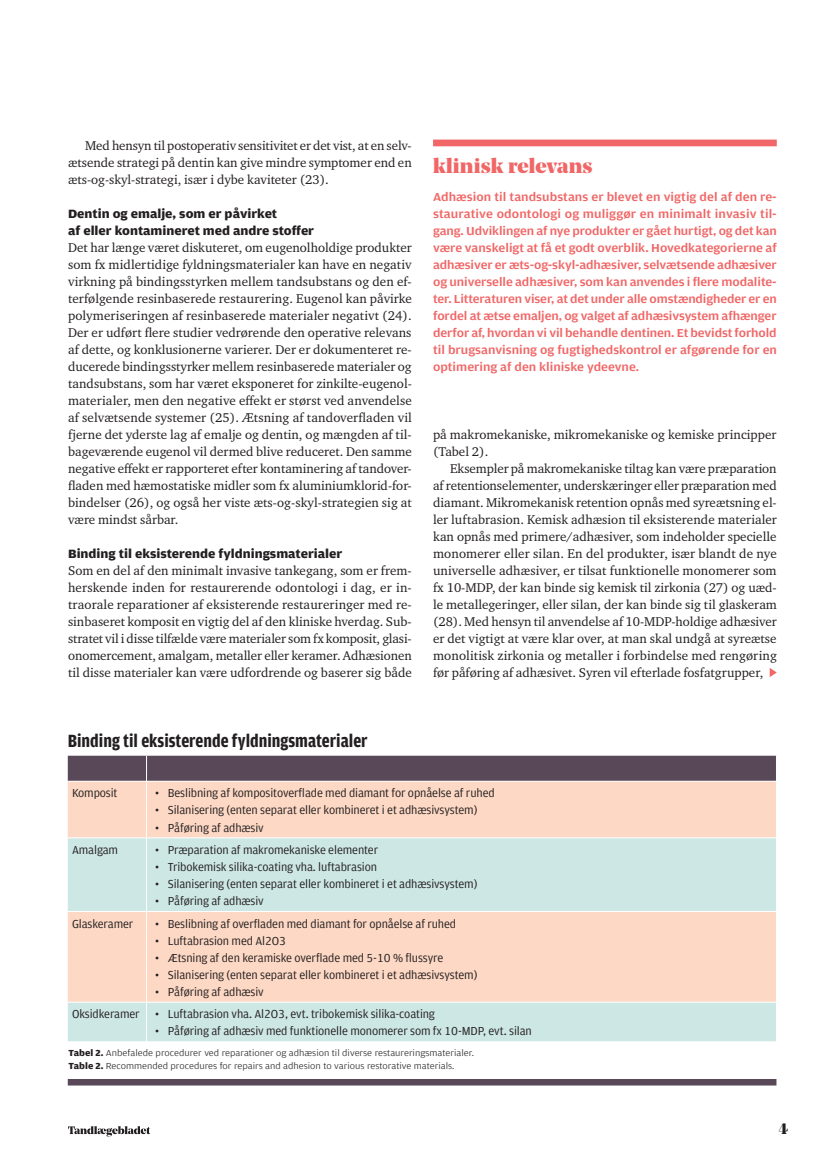
<style>
.page{position:relative;width:830px;height:1157px;background:#fff}
.page>*{position:absolute;margin:0;border:0;box-sizing:border-box;transform-origin:0 0}
.Klinisk_relevans_overskrift{font:900 21px "Noe Display";letter-spacing:.01em;color:#f16666}
.Tabel_Rubrik{font:700 18.75px "Amplitude Condensed";color:#231f20}
.t1{font:900 15px "Noe Display";color:#231f20}
.Brød_uden_indryk{font:13.05px/17px "Charter ITC Std";color:#231f20;text-align:justify}
.Brød_med_indryk{font:13.05px/17px "Charter ITC Std";color:#231f20;text-align:justify}
.Brød_Mellemrubrik{font:700 12.75px/17px "Amplitude Wide";color:#231f20}
.Skema_tal{font:12.3px "Amplitude";letter-spacing:-.01em;color:#231f20}
.Klinisk_relevans_brød{font:500 12.3px/17px "Amplitude Wide";color:#f16666;text-align:justify}
.Tabel_billedtekst{font:300 9.3px "Amplitude Wide";color:#231f20}
.s1{font-weight:700}
</style>
<div class="page">
<div style="left:433px;top:140px;width:343px;height:6px;background:#f16666"></div>
<svg style="left:769px;top:668px;width:7px;height:9px"></svg>
<svg style="left:68px;top:755px;width:708px;height:330px;background:#625361"></svg>
<div style="left:68px;top:782px;width:707px;height:55px;background:#fdd8c4"></div>
<svg style="left:68px;top:838px;width:707px;height:203px;background:#e2e0d6"></svg>
<div style="left:68px;top:1041px;width:708px;height:37px;background:#fff"></div>
<hr style="left:146px;top:838px;width:1px;height:73px;background:#fff">
<hr style="left:775px;top:838px;width:1px;height:73px;background:#fff">
<hr style="left:146px;top:1002px;width:1px;height:39px;background:#fff">
<hr style="left:775px;top:1002px;width:1px;height:39px;background:#fff">
<hr style="left:68px;top:781px;width:78px;height:1px;background:#fff">
<hr style="left:147px;top:781px;width:628px;height:1px;background:#fff">
<hr style="left:68px;top:911px;width:78px;height:1px;background:#fff">
<hr style="left:146px;top:911px;width:629px;height:1px;background:#fff">
<svg style="left:146px;top:755px;width:1px;height:26px"></svg>
<svg style="left:775px;top:755px;width:1px;height:26px"></svg>
<hr style="left:146px;top:781px;width:1px;height:56px;background:#fff">
<hr style="left:775px;top:781px;width:1px;height:56px;background:#fff">
<hr style="left:146px;top:911px;width:1px;height:91px;background:#fff">
<hr style="left:775px;top:911px;width:1px;height:91px;background:#fff">
<hr style="left:68px;top:837px;width:78px;height:1px;background:#fff">
<hr style="left:146px;top:837px;width:630px;height:1px;background:#fff">
<hr style="left:68px;top:1002px;width:78px;height:1px;background:#fff">
<hr style="left:146px;top:1002px;width:630px;height:1px;background:#fff">
<svg style="left:68px;top:1126px;width:82px;height:10px"></svg>
<p class="Brød_med_indryk" style="left:68px;top:137px;width:345px;text-indent:17px">Med hensyn til postoperativ sensitivitet er det vist, at en selv&shy;ætsende strategi på dentin kan give mindre symptomer end en æts-og-skyl-strategi, især i dybe kaviteter (23).</p>
<p class="Brød_Mellemrubrik" style="left:68px;top:205px;width:247px">Dentin og emalje, som er påvirket<br>af eller kontamineret med andre stoffer</p>
<p class="Brød_uden_indryk" style="left:68px;top:239px;width:345px">Det har længe været diskuteret, om eugenolholdige produkter som fx midlertidige fyldningsmaterialer kan have en negativ virkning på bindingsstyrken mellem tandsubstans og den ef&shy;terfølgende resinbaserede restaurering. Eugenol kan påvirke polymeriseringen af resinbaserede materialer negativt (24).<br>Der er udført flere studier vedrørende den operative relevans af dette, og konklusionerne varierer. Der er dokumenteret re&shy;ducerede bindingsstyrker mellem resinbaserede materialer og tandsubstans, som har været eksponeret for zinkilte-eugenol&shy;materialer, men den negative effekt er størst ved anvendelse af selvætsende systemer (25). Ætsning af tandoverfladen vil fjerne det yderste lag af emalje og dentin, og mængden af til&shy;bageværende eugenol vil dermed blive reduceret. Den samme negative effekt er rapporteret efter kontaminering af tandover&shy;fladen med hæmostatiske midler som fx aluminiumklorid-for&shy;bindelser (26), og også her viste æts-og-skyl-strategien sig at være mindst sårbar.</p>
<p class="Brød_Mellemrubrik" style="left:68px;top:545px;width:275px">Binding til eksisterende fyldningsmaterialer</p>
<p class="Brød_uden_indryk" style="left:68px;top:562px;width:345px">Som en del af den minimalt invasive tankegang, som er frem&shy;herskende inden for restaurerende odontologi i dag, er in&shy;traorale reparationer af eksisterende restaureringer med re&shy;sinbaseret komposit en vigtig del af den kliniske hverdag. Sub&shy;stratet vil i disse tilfælde være materialer som fx komposit, glasi&shy;onomercement, amalgam, metaller eller keramer. Adhæsionen til disse materialer kan være udfordrende og baserer sig både</p>
<p class="Klinisk_relevans_overskrift" style="left:433px;top:152px;width:161px">klinisk relevans</p>
<p class="Klinisk_relevans_brød" style="left:433px;top:188px;width:345px">Adhæsion til tandsubstans er blevet en vigtig del af den re&shy;staurative odontologi og muliggør en minimalt invasiv til&shy;gang. Udviklingen af nye produkter er gået hurtigt, og det kan være vanskeligt at få et godt overblik. Hovedkategorierne af adhæsiver er æts-og-skyl-adhæsiver, selvætsende adhæsiver og universelle adhæsiver, som kan anvendes i flere modalite&shy;ter. Litteraturen viser, at det under alle omstændigheder er en fordel at ætse emaljen, og valget af adhæsivsystem afhænger derfor af, hvordan vi vil behandle dentinen. Et bevidst forhold til brugsanvisning og fugtighedskontrol er afgørende for en optimering af den kliniske ydeevne.</p>
<p class="Brød_uden_indryk" style="left:433px;top:426px;width:345px">på makromekaniske, mikromekaniske og kemiske principper (Tabel 2).</p>
<p class="Brød_med_indryk" style="left:433px;top:460px;width:345px;text-indent:17px">Eksempler på makromekaniske tiltag kan være præparation af retentionselementer, underskæringer eller præparation med diamant. Mikromekanisk retention opnås med syreætsning el&shy;ler luftabrasion. Kemisk adhæsion til eksisterende materialer kan opnås med primere/adhæsiver, som indeholder specielle monomerer eller silan. En del produkter, især blandt de nye universelle adhæsiver, er tilsat funktionelle monomerer som fx 10-MDP, der kan binde sig kemisk til zirkonia (27) og uæd&shy;le metallegeringer, eller silan, der kan binde sig til glaskeram (28). Med hensyn til anvendelse af 10-MDP-holdige adhæsiver er det vigtigt at være klar over, at man skal undgå at syreætse monolitisk zirkonia og metaller i forbindelse med rengøring før påføring af adhæsivet. Syren vil efterlade fosfatgrupper,</p>
<p class="Tabel_Rubrik" style="left:68px;top:731px;width:301px">Binding til eksisterende fyldningsmaterialer</p>
<p class="Skema_tal" style="left:72px;top:786px;width:47px">Komposit</p>
<p class="Skema_tal" style="left:155px;top:786px;width:341px">• Beslibning af kompositoverflade med diamant for opnåelse af ruhed</p>
<p class="Skema_tal" style="left:155px;top:803px;width:324px">• Silanisering (enten separat eller kombineret i et adhæsivsystem)</p>
<p class="Skema_tal" style="left:155px;top:820px;width:110px">• Påføring af adhæsiv</p>
<p class="Skema_tal" style="left:72px;top:843px;width:48px">Amalgam</p>
<p class="Skema_tal" style="left:155px;top:843px;width:224px">• Præparation af makromekaniske elementer</p>
<p class="Skema_tal" style="left:155px;top:860px;width:223px">• Tribokemisk silika-coating vha. luftabrasion</p>
<p class="Skema_tal" style="left:155px;top:877px;width:324px">• Silanisering (enten separat eller kombineret i et adhæsivsystem)</p>
<p class="Skema_tal" style="left:155px;top:894px;width:110px">• Påføring af adhæsiv</p>
<p class="Skema_tal" style="left:72px;top:916px;width:63px">Glaskeramer</p>
<p class="Skema_tal" style="left:155px;top:916px;width:302px">• Beslibning af overfladen med diamant for opnåelse af ruhed</p>
<p class="Skema_tal" style="left:155px;top:933px;width:132px">• Luftabrasion med Al2O3</p>
<p class="Skema_tal" style="left:155px;top:950px;width:289px">• Ætsning af den keramiske overflade med 5-10 % flussyre</p>
<p class="Skema_tal" style="left:155px;top:967px;width:324px">• Silanisering (enten separat eller kombineret i et adhæsivsystem)</p>
<p class="Skema_tal" style="left:155px;top:984px;width:110px">• Påføring af adhæsiv</p>
<p class="Skema_tal" style="left:72px;top:1007px;width:69px">Oksidkeramer</p>
<p class="Skema_tal" style="left:155px;top:1007px;width:281px">• Luftabrasion vha. Al2O3, evt. tribokemisk silika-coating</p>
<p class="Skema_tal" style="left:155px;top:1024px;width:378px">• Påføring af adhæsiv med funktionelle monomerer som fx 10-MDP, evt. silan</p>
<p class="Tabel_billedtekst" style="left:69px;top:1048px;width:406px"><span class="s1">Tabel 2.</span> Anbefalede procedurer ved reparationer og adhæsion til diverse restaureringsmaterialer.</p>
<p class="Tabel_billedtekst" style="left:69px;top:1060px;width:387px"><span class="s1">Table 2.</span> Recommended procedures for repairs and adhesion to various restorative materials.</p>
<p class="t1" style="left:778px;top:1118px;width:11px">4</p>
</div>
